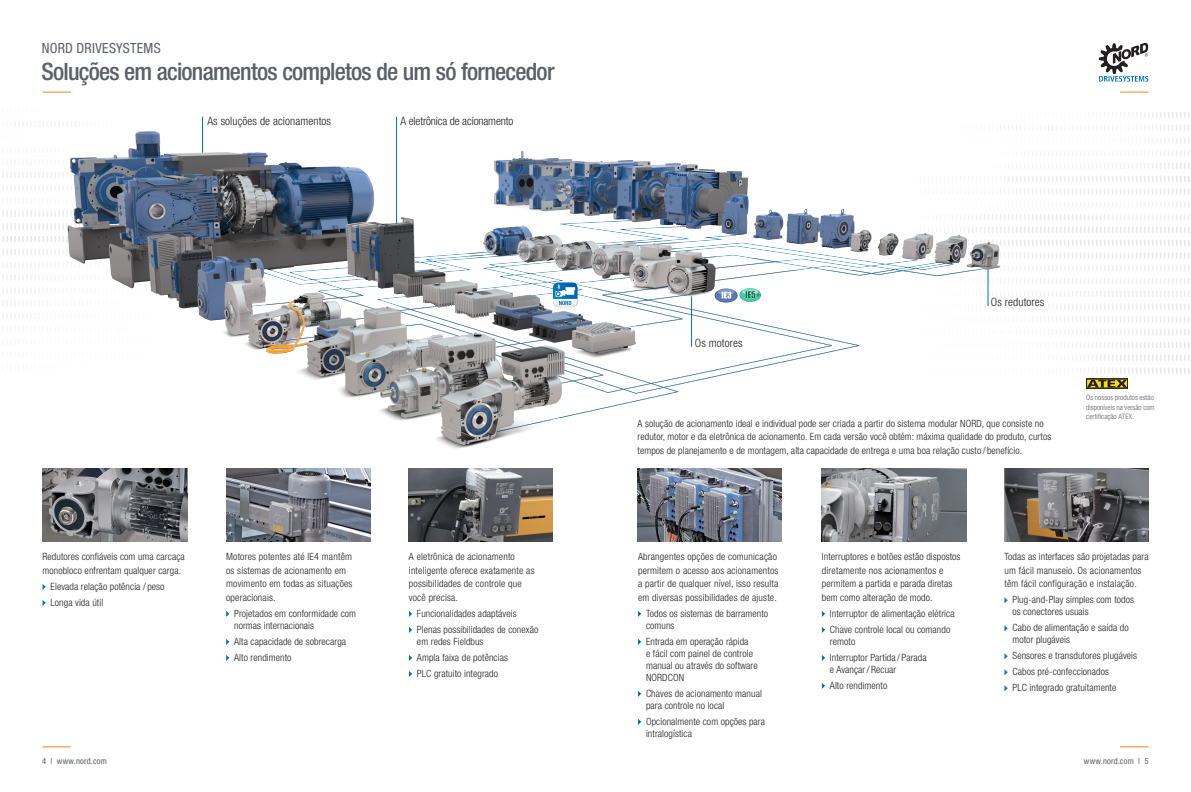
<style>
.page{position:relative;width:1191px;height:792px;background:#fff}
.page>*{position:absolute;margin:0;border:0;box-sizing:border-box;transform-origin:0 0}
.t1{font:500 condensed 24px "Helvetica Neue LT Std";letter-spacing:-.03em;color:#5b5f66}
.t2{font:condensed 14px "Helvetica Neue LT Std";letter-spacing:.02em;color:#5b5f66}
.t3{font:300 condensed 11.5px "Helvetica Neue LT Std";letter-spacing:.01em;color:#231f20}
.t4{font:300 condensed 11.5px "Helvetica Neue LT Std";letter-spacing:-.01em;color:#231f20}
.Absatzformat_1{font:300 condensed 10px/13.5px "Helvetica Neue LT Std";letter-spacing:.01em;color:#231f20}
.t5{font:condensed 8.5px "Helvetica Neue LT Std";letter-spacing:.02em;color:#5b5f66}
.t6{font:300 condensed 7.4px/9.5px "Helvetica Neue LT Std";color:#5b5f66;text-align:justify}
</style>
<div class="page">
<svg style="left:43px;top:746px;width:28px;height:1px"></svg>
<svg style="left:1120px;top:746px;width:28px;height:1px"></svg>
<svg style="left:43px;top:92px;width:28px;height:1px"></svg>
<svg style="left:1120px;top:92px;width:28px;height:1px"></svg>
<svg style="left:1098px;top:43px;width:50px;height:39px"></svg>
<img style="left:1056px;top:112px;width:134px;height:262px">
<img style="left:42px;top:475px;width:145px;height:66px">
<img style="left:822px;top:475px;width:144px;height:66px">
<img style="left:226px;top:475px;width:144px;height:66px">
<img style="left:637px;top:475px;width:144px;height:66px">
<img style="left:409px;top:475px;width:144px;height:67px">
<img style="left:1004px;top:468px;width:144px;height:73px">
<svg style="left:43px;top:584px;width:3px;height:6px"></svg>
<svg style="left:43px;top:600px;width:3px;height:6px"></svg>
<svg style="left:226px;top:611px;width:3px;height:6px"></svg>
<svg style="left:226px;top:639px;width:3px;height:6px"></svg>
<svg style="left:226px;top:655px;width:3px;height:6px"></svg>
<svg style="left:409px;top:611px;width:3px;height:6px"></svg>
<svg style="left:409px;top:627px;width:3px;height:6px"></svg>
<svg style="left:409px;top:655px;width:3px;height:6px"></svg>
<svg style="left:409px;top:671px;width:3px;height:6px"></svg>
<svg style="left:638px;top:611px;width:3px;height:6px"></svg>
<svg style="left:638px;top:639px;width:3px;height:6px"></svg>
<svg style="left:638px;top:691px;width:3px;height:6px"></svg>
<svg style="left:638px;top:719px;width:3px;height:6px"></svg>
<svg style="left:1004px;top:597px;width:3px;height:6px"></svg>
<svg style="left:1004px;top:625px;width:3px;height:6px"></svg>
<svg style="left:1004px;top:653px;width:3px;height:6px"></svg>
<svg style="left:1004px;top:669px;width:3px;height:6px"></svg>
<svg style="left:1004px;top:685px;width:3px;height:6px"></svg>
<svg style="left:822px;top:611px;width:3px;height:6px"></svg>
<svg style="left:822px;top:627px;width:3px;height:6px"></svg>
<svg style="left:822px;top:655px;width:3px;height:6px"></svg>
<svg style="left:822px;top:683px;width:3px;height:6px"></svg>
<hr style="left:202px;top:117px;width:1px;height:38px;background:#0072bc">
<img style="left:10px;top:122px;width:1046px;height:353px">
<svg style="left:1088px;top:381px;width:38px;height:5px"></svg>
<div style="left:1086px;top:379px;width:42px;height:9px;border:1px solid #231f20"></div>
<img style="left:714px;top:288px;width:23px;height:16px">
<img style="left:739px;top:287px;width:22px;height:16px">
<hr style="left:396px;top:117px;width:1px;height:107px;background:#0072bc">
<img style="left:553px;top:282px;width:24px;height:25px">
<svg style="left:555px;top:284px;width:20px;height:21px"></svg>
<h2 class="t2" style="left:42px;top:40px;width:120px">NORD DRIVESYSTEMS</h2>
<h1 class="t1" style="left:41px;top:57px;width:514px">Soluções em acionamentos completos de um só fornecedor</h1>
<p class="t3" style="left:207px;top:115px;width:125px">As soluções de acionamentos</p>
<p class="t4" style="left:400px;top:115px;width:114px">A eletrônica de acionamento</p>
<p class="Absatzformat_1" style="left:43px;top:550px;width:144px">Redutores confiáveis com uma carcaça monobloco enfrentam qualquer carga.</p>
<p class="Absatzformat_1" style="left:51px;top:580px;width:115px">Elevada relação potência / peso</p>
<p class="Absatzformat_1" style="left:51px;top:596px;width:54px">Longa vida útil</p>
<p class="Absatzformat_1" style="left:226px;top:550px;width:127px">Motores potentes até IE4 mantêm</p>
<p class="Absatzformat_1" style="left:226px;top:564px;width:121px">os sistemas de acionamento em</p>
<p class="Absatzformat_1" style="left:226px;top:577px;width:128px">movimento em todas as situações</p>
<p class="Absatzformat_1" style="left:226px;top:591px;width:51px">operacionais.</p>
<p class="Absatzformat_1" style="left:234px;top:607px;width:123px">Projetados em conformidade com</p>
<p class="Absatzformat_1" style="left:234px;top:619px;width:81px">normas internacionais</p>
<p class="Absatzformat_1" style="left:234px;top:635px;width:113px">Alta capacidade de sobrecarga</p>
<p class="Absatzformat_1" style="left:234px;top:651px;width:59px">Alto rendimento</p>
<p class="Absatzformat_1" style="left:409px;top:550px;width:107px">A eletrônica de acionamento</p>
<p class="Absatzformat_1" style="left:409px;top:564px;width:127px">inteligente oferece exatamente as</p>
<p class="Absatzformat_1" style="left:409px;top:577px;width:114px">possibilidades de controle que</p>
<p class="Absatzformat_1" style="left:409px;top:591px;width:51px">você precisa.</p>
<p class="Absatzformat_1" style="left:417px;top:607px;width:101px">Funcionalidades adaptáveis</p>
<p class="Absatzformat_1" style="left:417px;top:623px;width:123px">Plenas possibilidades de conexão</p>
<p class="Absatzformat_1" style="left:417px;top:635px;width:68px">em redes Fieldbus</p>
<p class="Absatzformat_1" style="left:417px;top:651px;width:92px">Ampla faixa de potências</p>
<p class="Absatzformat_1" style="left:417px;top:667px;width:83px">PLC gratuito integrado</p>
<p class="t3" style="left:695px;top:336px;width:49px">Os motores</p>
<p class="t3" style="left:991px;top:296px;width:55px">Os redutores</p>
<p class="Absatzformat_1" style="left:637px;top:416px;width:408px">A solução de acionamento ideal e individual pode ser criada a partir do sistema modular NORD, que consiste no</p>
<p class="Absatzformat_1" style="left:637px;top:430px;width:415px">redutor, motor e da eletrônica de acionamento. Em cada versão você obtém: máxima qualidade do produto, curtos tempos de planejamento e de montagem, alta capacidade de entrega e uma boa relação custo / benefício.</p>
<p class="t6" style="left:1086px;top:393px;width:70px">Os nossos produtos estão disponíveis na versão com certificação ATEX.</p>
<p class="Absatzformat_1" style="left:638px;top:550px;width:140px">Abrangentes opções de comunicação</p>
<p class="Absatzformat_1" style="left:638px;top:564px;width:142px">permitem o acesso aos acionamentos</p>
<p class="Absatzformat_1" style="left:638px;top:577px;width:142px">a partir de qualquer nível, isso resulta</p>
<p class="Absatzformat_1" style="left:638px;top:591px;width:140px">em diversas possibilidades de ajuste.</p>
<p class="Absatzformat_1" style="left:646px;top:607px;width:124px">Todos os sistemas de barramento</p>
<p class="Absatzformat_1" style="left:646px;top:619px;width:30px">comuns</p>
<p class="Absatzformat_1" style="left:646px;top:635px;width:104px">Entrada em operação rápida</p>
<p class="Absatzformat_1" style="left:646px;top:647px;width:108px">e fácil com painel de controle</p>
<p class="Absatzformat_1" style="left:646px;top:659px;width:113px">manual ou através do software</p>
<p class="Absatzformat_1" style="left:646px;top:671px;width:40px">NORDCON</p>
<p class="Absatzformat_1" style="left:646px;top:687px;width:117px">Chaves de acionamento manual</p>
<p class="Absatzformat_1" style="left:646px;top:699px;width:80px">para controle no local</p>
<p class="Absatzformat_1" style="left:646px;top:715px;width:121px">Opcionalmente com opções para</p>
<p class="Absatzformat_1" style="left:646px;top:727px;width:47px">intralogística</p>
<p class="Absatzformat_1" style="left:822px;top:550px;width:140px">Interruptores e botões estão dispostos diretamente nos acionamentos e</p>
<p class="Absatzformat_1" style="left:822px;top:577px;width:132px">permitem a partida e parada diretas</p>
<p class="Absatzformat_1" style="left:822px;top:591px;width:112px">bem como alteração de modo.</p>
<p class="Absatzformat_1" style="left:830px;top:607px;width:126px">Interruptor de alimentação elétrica</p>
<p class="Absatzformat_1" style="left:830px;top:623px;width:122px">Chave controle local ou comando</p>
<p class="Absatzformat_1" style="left:830px;top:635px;width:27px">remoto</p>
<p class="Absatzformat_1" style="left:830px;top:651px;width:98px">Interruptor Partida / Parada</p>
<p class="Absatzformat_1" style="left:830px;top:663px;width:68px">e Avançar / Recuar</p>
<p class="Absatzformat_1" style="left:830px;top:679px;width:59px">Alto rendimento</p>
<p class="Absatzformat_1" style="left:1004px;top:550px;width:146px">Todas as interfaces são projetadas para</p>
<p class="Absatzformat_1" style="left:1004px;top:564px;width:138px">um fácil manuseio. Os acionamentos</p>
<p class="Absatzformat_1" style="left:1004px;top:577px;width:134px">têm fácil configuração e instalação.</p>
<p class="Absatzformat_1" style="left:1012px;top:593px;width:123px">Plug-and-Play simples com todos</p>
<p class="Absatzformat_1" style="left:1012px;top:605px;width:78px">os conectores usuais</p>
<p class="Absatzformat_1" style="left:1012px;top:621px;width:118px">Cabo de alimentação e saída do</p>
<p class="Absatzformat_1" style="left:1012px;top:633px;width:59px">motor plugáveis</p>
<p class="Absatzformat_1" style="left:1012px;top:649px;width:126px">Sensores e transdutores plugáveis</p>
<p class="Absatzformat_1" style="left:1012px;top:665px;width:98px">Cabos pré-confeccionados</p>
<p class="Absatzformat_1" style="left:1012px;top:681px;width:105px">PLC integrado gratuitamente</p>
<p class="t5" style="left:42px;top:756px;width:66px">4 | www.nord.com</p>
<p class="t5" style="left:1083px;top:756px;width:66px">www.nord.com | 5</p>
</div>
